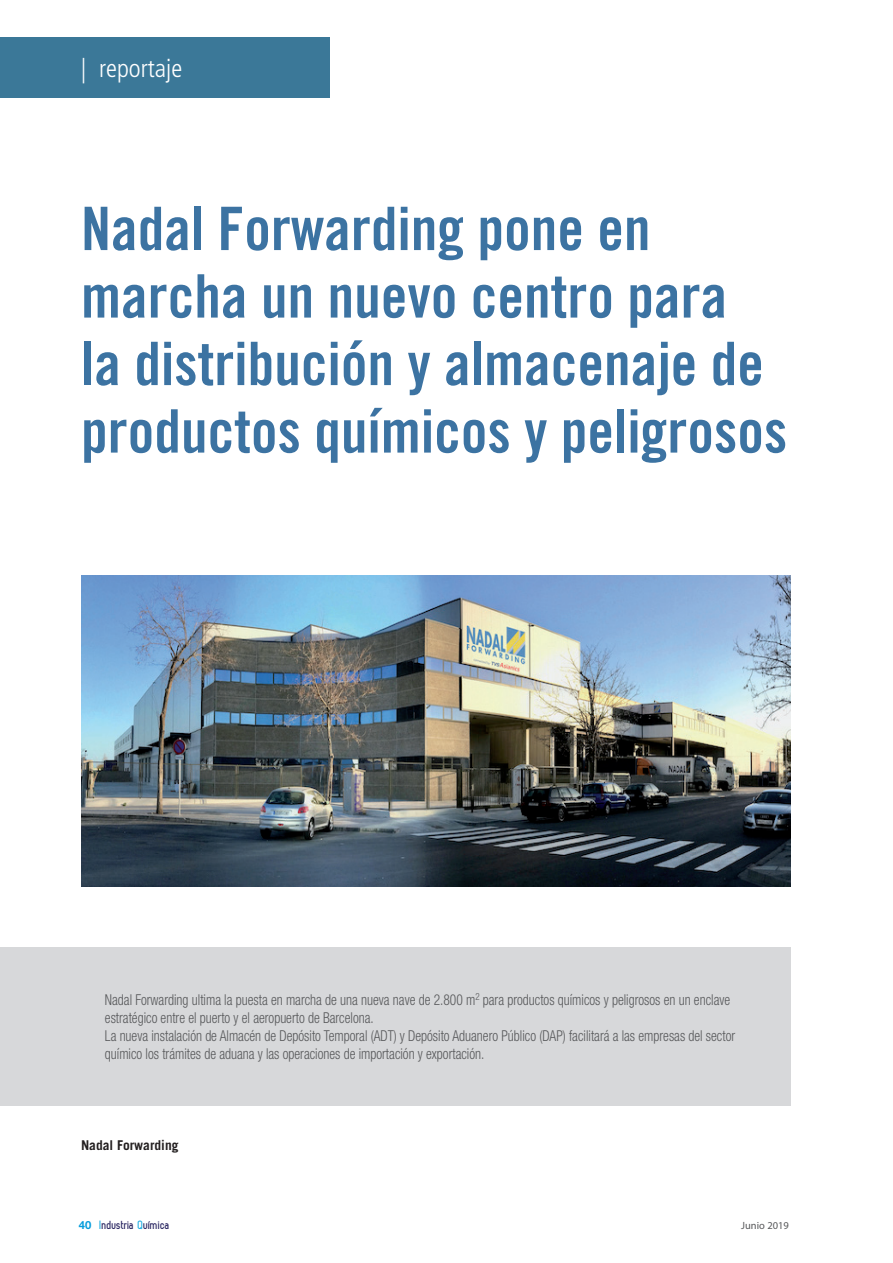
<style>
.page{position:relative;width:893px;height:1263px;background:#fff}
.page>*{position:absolute;margin:0;border:0;box-sizing:border-box;transform-origin:0 0}
.IQ_título{font:60px/67.5px "Trade Gothic Bold Cond Twenty";color:#3c73a2}
.t1{font:300 condensed 25.5px "Frutiger";color:#fff}
.ENTRADILLA{font:300 condensed 15px/18px "Helvetica Neue LT Std";color:#57585a;scale:.9 1}
.IQ_autor_nombre{font:700 13.5px "Trade Gothic";color:#231f20}
.t2{font:700 12px "Zag";color:#27235f}
.t3{font:10.5px "Myriad Pro";color:#57585a}
.s1{font-family:"Helvetica Neue LT Std";font-size:11.25px;color:#069ddc}
.s2{color:#1bace1}
</style>
<div class="page">
<div style="left:0;top:37px;width:330px;height:61px;background:#3b7898"></div>
<img style="left:81px;top:575px;width:710px;height:312px">
<div style="left:0;top:947px;width:791px;height:159px;background:#d7d8da"></div>
<h2 class="t1" style="left:81px;top:54px;width:103px">| reportaje</h2>
<p class="IQ_título" style="left:81px;top:194px;width:708px">Nadal Forwarding pone en marcha un nuevo centro para<br>la distribución y almacenaje de productos químicos y peligrosos</p>
<p class="ENTRADILLA" style="left:105px;top:990px;width:696px">Nadal Forwarding ultima la puesta en marcha de una nueva nave de 2.800 m<sup>2</sup> para productos químicos y peligrosos en un enclave estratégico entre el puerto y el aeropuerto de Barcelona.</p>
<p class="ENTRADILLA" style="left:105px;top:1026px;width:702px">La nueva instalación de Almacén de Depósito Temporal (ADT) y Depósito Aduanero Público (DAP) facilitará a las empresas del sector químico los trámites de aduana y las operaciones de importación y exportación.</p>
<p class="IQ_autor_nombre" style="left:81px;top:1137px;width:99px">Nadal Forwarding</p>
<p class="t2" style="left:79px;top:1218px;width:93px"><span class="s1">40</span> <span class="s2">I</span>ndustria <span class="s2">Q</span>uímica</p>
<p class="t3" style="left:741px;top:1219px;width:49px">Junio 2019</p>
</div>
